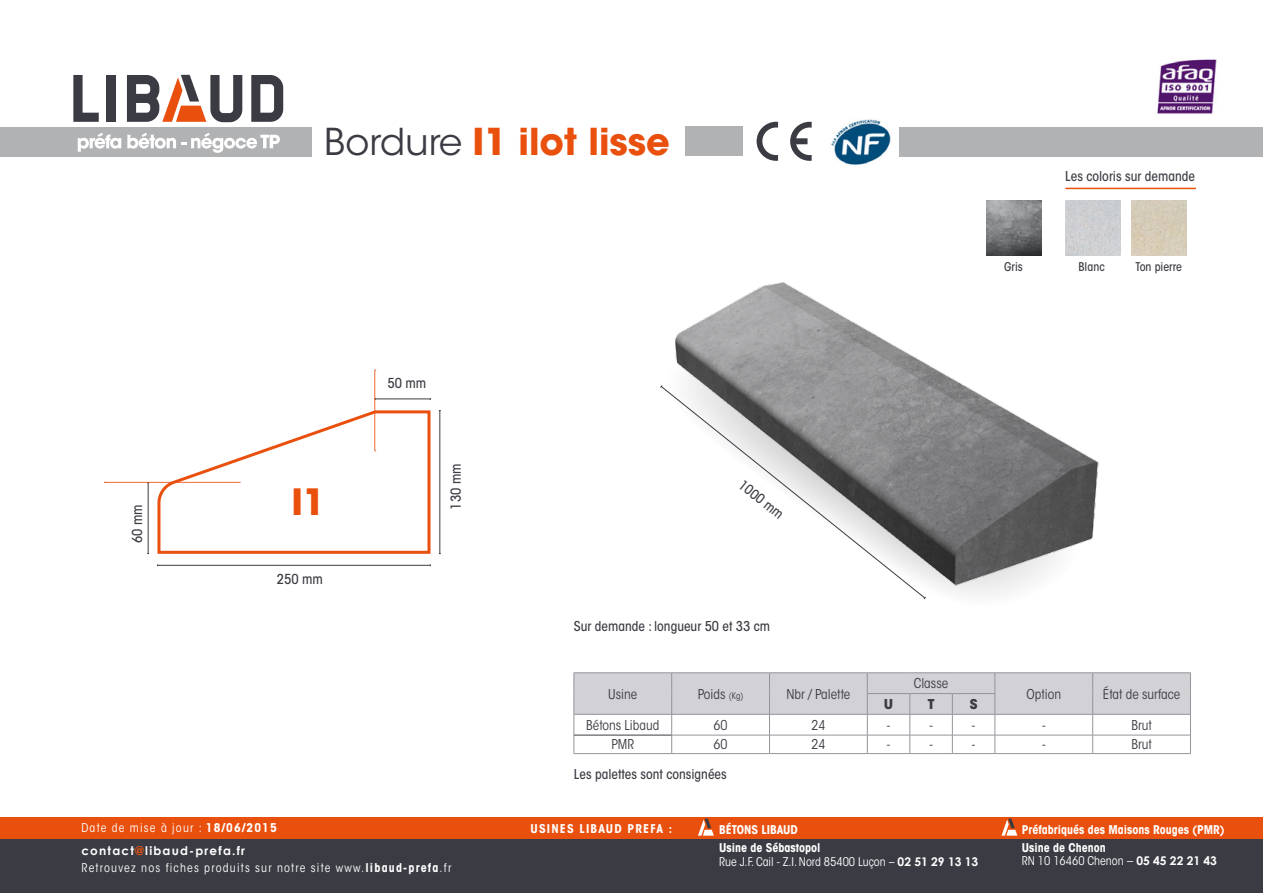
<style>
.page{position:relative;width:1263px;height:893px;background:#fff}
.page>*{position:absolute;margin:0;border:0;box-sizing:border-box;transform-origin:0 0}
.t1{font:700 36.9px "ITC Avant Garde Std";color:#e9500e}
.t2{font:700 36px "ITC Avant Garde Std";color:#e9500e}
.t3{font:500 condensed 13.65px "ITC Avant Garde Std";color:#3b3c43}
.t4{font:condensed 13.5px "ITC Avant Garde Std";color:#3b3c43}
.t5{font:500 condensed 13.5px "ITC Avant Garde Std";color:#3b3c43}
.t6{font:700 13.5px "ITC Avant Garde Std";color:#3b3c43}
.t7{font:condensed 12px "ITC Avant Garde Std";letter-spacing:.1em;color:#fff}
.t8{font:700 condensed 12px/18px "ITC Avant Garde Std";color:#fff}
.t9{font:condensed 12px "ITC Avant Garde Std";color:#fff}
.t10{font:700 12px "Century Gothic";letter-spacing:.1em;color:#fff}
.t11{font:700 condensed 12px "ITC Avant Garde Std";letter-spacing:.1em;color:#fff}
.t12{font:500 condensed 12px "ITC Avant Garde Std";color:#3b3c43}
.s1{font-weight:400;color:#3b3c43}
.s2{font-size:9px}
.s3{font-weight:700}
.s4{font-family:"Century Gothic";font-weight:700;font-stretch:normal}
.s5{color:#e9500e}
.s6{font-family:"Century Gothic";font-stretch:normal}
</style>
<div class="page">
<div style="left:0;top:127px;width:312px;height:29px;background:#b1b2b4"></div>
<div style="left:0;top:834px;width:1263px;height:59px;background:#3b3c43"></div>
<div style="left:0;top:817px;width:1263px;height:21px;background:#e9500e"></div>
<svg style="left:698px;top:819px;width:16px;height:17px"></svg>
<svg style="left:1001px;top:819px;width:16px;height:17px"></svg>
<div style="left:107px;top:75px;width:9px;height:47px;background:#3b3c43"></div>
<svg style="left:73px;top:75px;width:26px;height:47px"></svg>
<svg style="left:251px;top:75px;width:32px;height:47px"></svg>
<svg style="left:127px;top:75px;width:115px;height:47px"></svg>
<svg style="left:78px;top:133px;width:43px;height:19px"></svg>
<svg style="left:127px;top:133px;width:153px;height:20px"></svg>
<img style="left:1157px;top:59px;width:60px;height:55px">
<div style="left:686px;top:126px;width:57px;height:29px;background:#b1b2b4"></div>
<img style="left:675px;top:240px;width:446px;height:355px">
<svg style="left:662px;top:386px;width:264px;height:211px"></svg>
<svg style="left:757px;top:122px;width:21px;height:39px"></svg>
<svg style="left:790px;top:122px;width:22px;height:39px"></svg>
<hr style="left:574px;top:672px;width:98px;height:1px;background:#94959b">
<hr style="left:672px;top:672px;width:97px;height:1px;background:#94959b">
<hr style="left:769px;top:672px;width:98px;height:1px;background:#94959b">
<hr style="left:867px;top:672px;width:43px;height:1px;background:#94959b">
<hr style="left:910px;top:672px;width:42px;height:1px;background:#94959b">
<hr style="left:952px;top:672px;width:43px;height:1px;background:#94959b">
<hr style="left:995px;top:672px;width:98px;height:1px;background:#94959b">
<hr style="left:1093px;top:672px;width:98px;height:1px;background:#94959b">
<svg style="left:574px;top:673px;width:617px;height:80px"></svg>
<hr style="left:574px;top:753px;width:98px;height:1px;background:#94959b">
<hr style="left:672px;top:753px;width:97px;height:1px;background:#94959b">
<hr style="left:769px;top:753px;width:98px;height:1px;background:#94959b">
<hr style="left:867px;top:753px;width:43px;height:1px;background:#94959b">
<hr style="left:910px;top:753px;width:42px;height:1px;background:#94959b">
<hr style="left:952px;top:753px;width:43px;height:1px;background:#94959b">
<hr style="left:995px;top:753px;width:98px;height:1px;background:#94959b">
<hr style="left:1093px;top:753px;width:98px;height:1px;background:#94959b">
<hr style="left:574px;top:735px;width:97px;height:1px;background:#3b3c43">
<div style="left:828px;top:127px;width:435px;height:29px;background:#b1b2b4"></div>
<hr style="left:158px;top:565px;width:272px;height:1px;background:#3b3c43">
<hr style="left:440px;top:411px;width:1px;height:143px;background:#3b3c43">
<svg style="left:104px;top:370px;width:327px;height:185px"></svg>
<div style="left:1065px;top:201px;width:55px;height:55px;background:#cecfd2"></div>
<img style="left:1131px;top:201px;width:56px;height:55px">
<img style="left:986px;top:201px;width:56px;height:55px">
<hr style="left:1065px;top:188px;width:131px;height:1px;background:#e9500e">
<img style="left:828px;top:119px;width:71px;height:46px">
<p class="t3" style="left:129px;top:543px;width:40px;rotate:-90deg">60 mm</p>
<h1 class="t1" style="left:324px;top:117px;width:347px"><span class="s1">Bordure</span> I1 ilot lisse</h1>
<p class="t5" style="left:1065px;top:168px;width:131px">Les coloris sur demande</p>
<p class="t12" style="left:1004px;top:259px;width:20px">Gris</p>
<p class="t12" style="left:1078px;top:259px;width:28px">Blanc</p>
<p class="t12" style="left:1135px;top:259px;width:48px">Ton pierre</p>
<h2 class="t2" style="left:291px;top:478px;width:35px">I1</h2>
<p class="t3" style="left:277px;top:571px;width:48px">250 mm</p>
<p class="t3" style="left:387px;top:375px;width:40px">50 mm</p>
<p class="t3" style="left:447px;top:510px;width:48px;rotate:-90deg">130 mm</p>
<p class="t5" style="left:746px;top:476px;width:54px;rotate:39deg">1000 mm</p>
<p class="t5" style="left:574px;top:618px;width:198px">Sur demande : longueur 50 et 33 cm</p>
<p class="t4" style="left:608px;top:685px;width:30px">Usine</p>
<p class="t4" style="left:698px;top:685px;width:47px">Poids <span class="s2">(Kg)</span></p>
<p class="t4" style="left:786px;top:685px;width:65px">Nbr / Palette</p>
<p class="t4" style="left:914px;top:675px;width:36px">Classe</p>
<p class="t6" style="left:884px;top:695px;width:11px">U</p>
<p class="t6" style="left:928px;top:695px;width:8px">T</p>
<p class="t6" style="left:970px;top:695px;width:9px">S</p>
<p class="t4" style="left:1026px;top:685px;width:36px">Option</p>
<p class="t4" style="left:1103px;top:685px;width:79px">État de surface</p>
<p class="t4" style="left:586px;top:717px;width:75px">Bétons Libaud</p>
<p class="t4" style="left:713px;top:717px;width:16px">60</p>
<p class="t4" style="left:811px;top:717px;width:16px">24</p>
<p class="t4" style="left:887px;top:717px;width:5px">-</p>
<p class="t4" style="left:929px;top:717px;width:5px">-</p>
<p class="t4" style="left:972px;top:717px;width:5px">-</p>
<p class="t4" style="left:1042px;top:717px;width:5px">-</p>
<p class="t4" style="left:1131px;top:717px;width:22px">Brut</p>
<p class="t4" style="left:611px;top:736px;width:24px">PMR</p>
<p class="t4" style="left:713px;top:736px;width:16px">60</p>
<p class="t4" style="left:811px;top:736px;width:16px">24</p>
<p class="t4" style="left:887px;top:736px;width:5px">-</p>
<p class="t4" style="left:929px;top:736px;width:5px">-</p>
<p class="t4" style="left:972px;top:736px;width:5px">-</p>
<p class="t4" style="left:1042px;top:736px;width:5px">-</p>
<p class="t4" style="left:1131px;top:736px;width:22px">Brut</p>
<p class="t5" style="left:574px;top:766px;width:154px">Les palettes sont consignées</p>
<p class="t7" style="left:81px;top:821px;width:197px">Date de mise à jour : <span class="s3">18/06/2015</span></p>
<p class="t8" style="left:719px;top:820px;width:103px">BÉTONS LIBAUD<br>Usine de Sébastopol</p>
<p class="t9" style="left:719px;top:855px;width:261px">Rue J.F. Cail - Z.I. Nord 85400 Luçon – <span class="s4">02 51 29 13 13</span></p>
<p class="t11" style="left:530px;top:821px;width:143px">USINES LIBAUD PREFA :</p>
<p class="t10" style="left:81px;top:843px;width:165px">contact<span class="s5">@</span>libaud-prefa.fr</p>
<p class="t7" style="left:81px;top:860px;width:371px">Retrouvez nos fiches produits sur notre site www.<span class="s3">libaud-prefa</span>.fr</p>
<p class="t8" style="left:1022px;top:820px;width:204px">Préfabriqués des Maisons Rouges (PMR)<br>Usine de Chenon</p>
<p class="t9" style="left:1022px;top:854px;width:197px">RN 10 16460 Chenon <span class="s6">–</span> <span class="s4">05 45 22 21 43</span></p>
</div>
